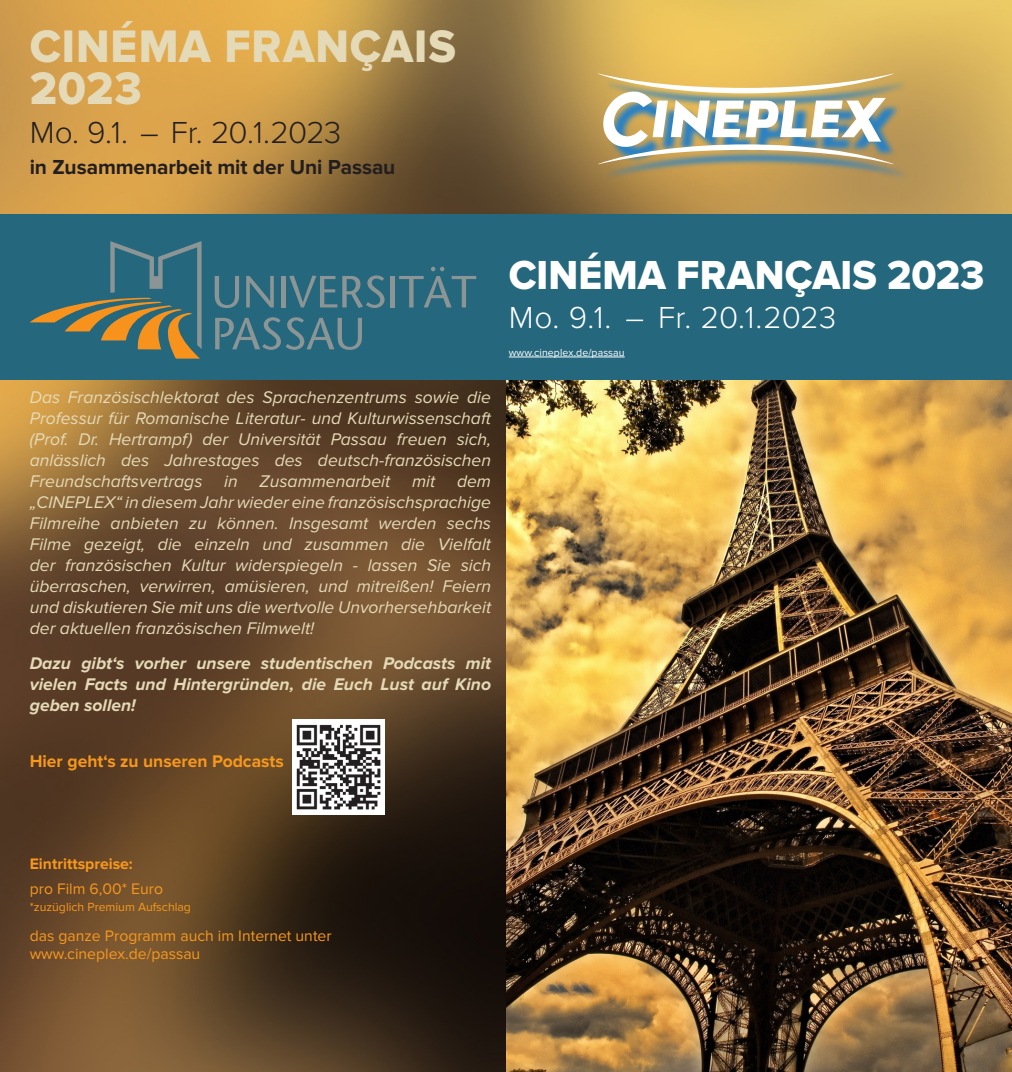
<style>
.page{position:relative;width:1012px;height:1072px;background:#fff}
.page>*{position:absolute;margin:0;border:0;box-sizing:border-box;transform-origin:0 0}
.Datum{font:47.25px/42px "Proxima Nova Extrabld";letter-spacing:.02em;color:#e5dab7;scale:.96 1}
.Datum-2{font:42px "Proxima Nova Extrabld";color:#fff;scale:.96 1}
.Datum-3{font:300 31.5px "Proxima Nova";color:#fff}
.Datum-4{font:300 31.5px "Proxima Nova";letter-spacing:-.02em;color:#231f20}
.Datum-5{font:700 21px "Proxima Nova";letter-spacing:-.005em;color:#231f20}
.t1{font:italic 17.5px/21px "Proxima Nova";color:#e5dab7;text-align:justify}
.t2{font:italic 700 17.5px/21px "Proxima Nova";color:#e5dab7;text-align:justify}
.FLYER_Introtext{font:700 17.5px "Proxima Nova";color:#f7981d}
.FLYER_Introtext-2{font:15.75px "Proxima Nova";color:#f7981d}
.FLYER_Introtext-3{font:700 15.75px "Proxima Nova";color:#f7981d}
.FLYER_Introtext-4{font:12.25px "Proxima Nova";color:#f7981d}
.Text{font:10.5px "Proxima Nova";letter-spacing:.01em;color:#fff}
</style>
<div class="page">
<img style="left:0;top:0;width:1012px;height:1071px">
<img style="left:506px;top:380px;width:506px;height:691px">
<img style="left:293px;top:719px;width:91px;height:95px">
<svg style="left:604px;top:79px;width:305px;height:101px;background:#b69658"></svg>
<svg style="left:598px;top:73px;width:295px;height:91px"></svg>
<div style="left:481px;top:214px;width:531px;height:166px;background:#25677d"></div>
<hr style="left:509px;top:356px;width:116px;height:1px;background:#fff">
<div style="left:0;top:214px;width:506px;height:166px;background:#25677d"></div>
<svg style="left:215px;top:317px;width:147px;height:33px"></svg>
<svg style="left:215px;top:276px;width:24px;height:32px"></svg>
<svg style="left:246px;top:276px;width:28px;height:31px"></svg>
<div style="left:281px;top:276px;width:5px;height:31px;background:#8c9595"></div>
<svg style="left:289px;top:275px;width:96px;height:33px"></svg>
<hr style="left:391px;top:276px;width:4px;height:31px;background:#8c9595">
<svg style="left:399px;top:267px;width:77px;height:40px"></svg>
<svg style="left:30px;top:241px;width:172px;height:117px"></svg>
<p class="Datum" style="left:30px;top:28px;width:445px">CINÉMA FRANÇAIS<br>2023</p>
<p class="Datum-4" style="left:30px;top:114px;width:313px">Mo. 9.1. – Fr. 20.1.2023</p>
<p class="Datum-5" style="left:30px;top:155px;width:367px">in Zusammenarbeit mit der Uni Passau</p>
<p class="t1" style="left:30px;top:387px;width:463px">Das Französischlektorat des Sprachenzentrums sowie die Professur für Romanische Literatur- und Kulturwissenschaft (Prof. Dr. Hertrampf) der Universität Passau freuen sich, anlässlich des Jahrestages des deutsch-französischen Freundschaftsvertrags in Zusammenarbeit mit dem „CINEPLEX“ in diesem Jahr wieder eine französischsprachige Filmreihe anbieten zu können. Insgesamt werden sechs Filme gezeigt, die einzeln und zusammen die Vielfalt der französischen Kultur widerspiegeln - lassen Sie sich überraschen, verwirren, amüsieren, und mitreißen! Feiern und diskutieren Sie mit uns die wertvolle Unvorhersehbarkeit der aktuellen französischen Filmwelt!</p>
<p class="t2" style="left:30px;top:653px;width:463px">Dazu gibt‘s vorher unsere studentischen Podcasts mit vielen Facts und Hintergründen, die Euch Lust auf Kino geben sollen!</p>
<p class="FLYER_Introtext" style="left:30px;top:751px;width:256px">Hier geht‘s zu unseren Podcasts</p>
<p class="Datum-2" style="left:509px;top:251px;width:497px">CINÉMA FRANÇAIS 2023</p>
<p class="Datum-3" style="left:509px;top:299px;width:329px">Mo. 9.1. – Fr. 20.1.2023</p>
<p class="Text" style="left:509px;top:346px;width:117px">www.cineplex.de/passau</p>
<p class="FLYER_Introtext-3" style="left:30px;top:855px;width:105px">Eintrittspreise:</p>
<p class="FLYER_Introtext-2" style="left:30px;top:879px;width:135px">pro Film 6,00* Euro</p>
<p class="FLYER_Introtext-4" style="left:30px;top:900px;width:163px">*zuzüglich Premium Aufschlag</p>
<p class="FLYER_Introtext-2" style="left:30px;top:926px;width:303px">das ganze Programm auch im Internet unter</p>
<p class="FLYER_Introtext-2" style="left:30px;top:944px;width:172px">www.cineplex.de/passau</p>
</div>
